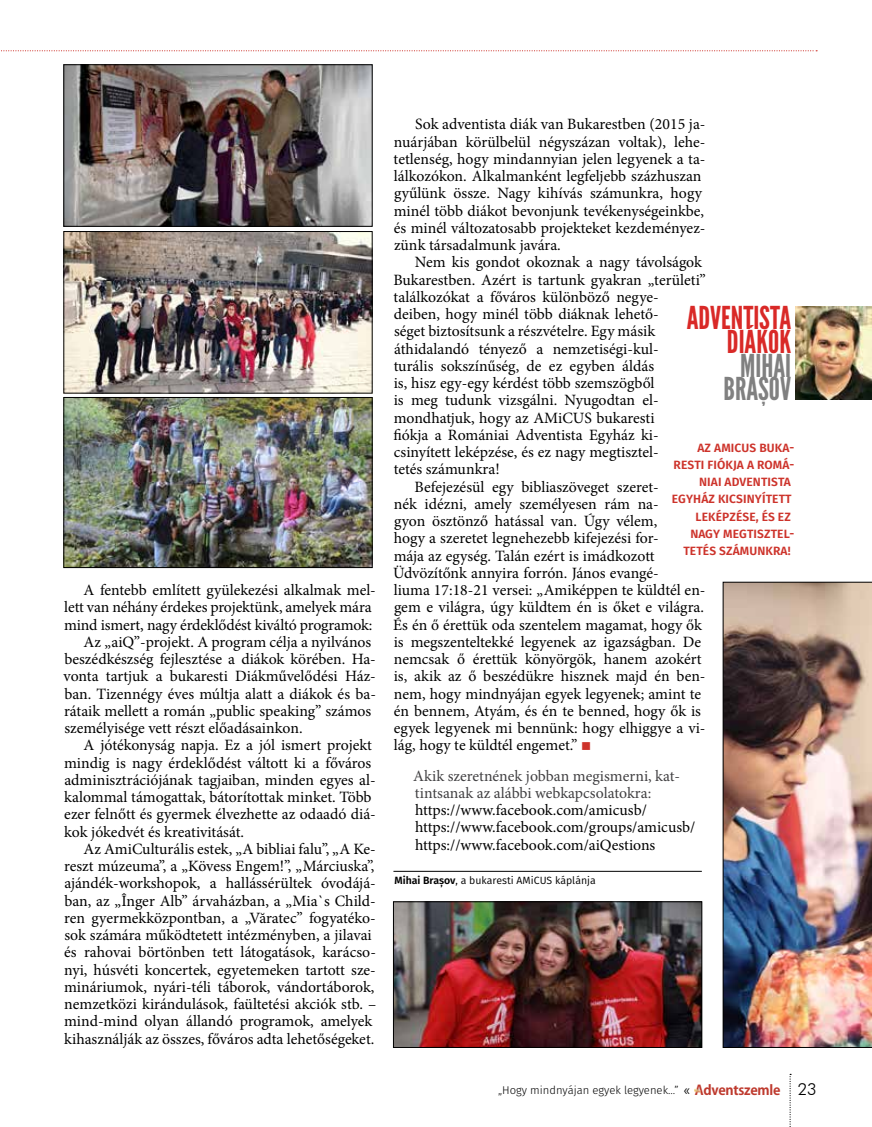
<style>
.page{position:relative;width:872px;height:1127px;background:#fff}
.page>*{position:absolute;margin:0;border:0;box-sizing:border-box;transform-origin:0 0}
.t1{font:31.5px/23.7px "League Gothic";color:#d92927;text-align:right}
.t2{font:31.5px/23.7px "League Gothic";color:#808080;text-align:center}
.t3{font:15.75px/17.2px "Minion Pro";color:#000}
.t4{font:15.75px/17.2px "Minion Pro";color:#414042}
.t5{font:600 12px "Fira Sans";letter-spacing:.01em;color:#cd332b}
.t6{font:300 11.25px "Fira Sans";color:#000}
.t7{font:10.5px "Fira Sans";color:#000}
.s1{color:#cd332b}
.s2{font-weight:600}
.s3{font-family:"Koz Go Pr 6 N";font-weight:400;font-size:13.5px}
.s4{font-family:"Koz Go Pr 6 N";font-weight:700;font-size:13.5px;color:#be3a2e}
.s5{font-family:"Futura BT";font-size:16.5px}
</style>
<div class="page">
<hr style="left:393px;top:871px;width:309px;height:1px;background:#000">
<svg style="left:1px;top:50px;width:816px;height:1px"></svg>
<img style="left:795px;top:306px;width:77px;height:94px">
<img style="left:66px;top:399px;width:304px;height:167px">
<div style="left:64px;top:397px;width:308px;height:171px;border:1px solid #000"></div>
<img style="left:66px;top:233px;width:304px;height:158px">
<div style="left:64px;top:231px;width:308px;height:162px;border:1px solid #000"></div>
<img style="left:66px;top:67px;width:304px;height:157px">
<img style="left:395px;top:903px;width:305px;height:142px">
<div style="left:393px;top:901px;width:309px;height:146px;border:1px solid #000"></div>
<img style="left:723px;top:582px;width:149px;height:465px">
<svg style="left:789px;top:1074px;width:2px;height:53px"></svg>
<svg style="left:695px;top:1088px;width:5px;height:4px"></svg>
<p class="t3" style="left:84px;top:582px;width:294px">A fentebb említett gyülekezési alkalmak mel-</p>
<p class="t3" style="left:64px;top:599px;width:309px">lett van néhány érdekes projektünk, amelyek mára</p>
<p class="t3" style="left:64px;top:616px;width:310px">mind ismert, nagy érdeklődést kiváltó programok:</p>
<p class="t3" style="left:84px;top:633px;width:289px">Az „aiQ”-projekt. A program célja a nyilvános</p>
<p class="t3" style="left:64px;top:651px;width:313px">beszédkészség fejlesztése a diákok körében. Ha-</p>
<p class="t3" style="left:63px;top:668px;width:314px">vonta tartjuk a bukaresti Diákművelődési Ház-</p>
<p class="t3" style="left:64px;top:685px;width:313px">ban. Tizennégy éves múltja alatt a diákok és ba-</p>
<p class="t3" style="left:64px;top:702px;width:309px">rátaik mellett a román „public speaking” számos</p>
<p class="t3" style="left:64px;top:720px;width:240px">személyisége vett részt előadásainkon.</p>
<p class="t3" style="left:84px;top:737px;width:290px">A jótékonyság napja. Ez a jól ismert projekt</p>
<p class="t3" style="left:64px;top:754px;width:309px">mindig is nagy érdeklődést váltott ki a főváros</p>
<p class="t3" style="left:64px;top:771px;width:313px">adminisztrációjának tagjaiban, minden egyes al-</p>
<p class="t3" style="left:64px;top:789px;width:309px">kalommal támogattak, bátorítottak minket. Több</p>
<p class="t3" style="left:64px;top:806px;width:313px">ezer felnőtt és gyermek élvezhette az odaadó diá-</p>
<p class="t3" style="left:64px;top:823px;width:181px">kok jókedvét és kreativitását.</p>
<p class="t3" style="left:84px;top:840px;width:294px">Az AmiCulturális estek, „A bibliai falu”, „A Ke-</p>
<p class="t3" style="left:64px;top:857px;width:312px">reszt múzeuma”, a „Kövess Engem!”, „Márciuska”,</p>
<p class="t3" style="left:64px;top:875px;width:313px">ajándék-workshopok, a hallássérültek óvodájá-</p>
<p class="t3" style="left:64px;top:892px;width:313px">ban, az „Înger Alb” árvaházban, a „Mia`s Child-</p>
<p class="t3" style="left:64px;top:909px;width:313px">ren gyermekközpontban, a „Văratec” fogyatéko-</p>
<p class="t3" style="left:64px;top:926px;width:309px">sok számára működtetett intézményben, a jilavai</p>
<p class="t3" style="left:64px;top:944px;width:313px">és rahovai börtönben tett látogatások, karácso-</p>
<p class="t3" style="left:64px;top:961px;width:313px">nyi, húsvéti koncertek, egyetemeken tartott sze-</p>
<p class="t3" style="left:64px;top:978px;width:312px">mináriumok, nyári-téli táborok, vándortáborok,</p>
<p class="t3" style="left:64px;top:995px;width:314px">nemzetközi kirándulások, faültetési akciók stb. –</p>
<p class="t3" style="left:64px;top:1013px;width:310px">mind-mind olyan állandó programok, amelyek</p>
<p class="t3" style="left:64px;top:1030px;width:312px">kihasználják az összes, főváros adta lehetőségeket.</p>
<p class="t3" style="left:394px;top:116px;width:313px;text-indent:21px">Sok adventista diák van Bukarestben (2015 ja&shy;nuárjában körülbelül négyszázan voltak), lehe&shy;tetlenség, hogy mindannyian jelen legyenek a ta&shy;lálkozókon. Alkalmanként legfeljebb százhuszan gyűlünk össze. Nagy kihívás számunkra, hogy minél több diákot bevonjunk tevékenységeinkbe, és minél változatosabb projekteket kezdeményez&shy;zünk társadalmunk javára.</p>
<p class="t3" style="left:415px;top:254px;width:289px">Nem kis gondot okoznak a nagy távolságok</p>
<p class="t3" style="left:393px;top:271px;width:314px">Bukarestben. Azért is tartunk gyakran „területi”</p>
<p class="t3" style="left:394px;top:288px;width:267px">találkozókat a főváros különböző negye-</p>
<p class="t3" style="left:394px;top:306px;width:266px">deiben, hogy minél több diáknak lehető-</p>
<p class="t3" style="left:394px;top:323px;width:263px">séget biztosítsunk a részvételre. Egy másik</p>
<p class="t3" style="left:394px;top:340px;width:266px">áthidalandó tényező a nemzetiségi-kul-</p>
<p class="t3" style="left:394px;top:357px;width:262px">turális sokszínűség, de ez egyben áldás</p>
<p class="t3" style="left:394px;top:374px;width:262px">is, hisz egy-egy kérdést több szemszögből</p>
<p class="t3" style="left:394px;top:392px;width:266px">is meg tudunk vizsgálni. Nyugodtan el-</p>
<p class="t3" style="left:394px;top:409px;width:262px">mondhatjuk, hogy az AMiCUS bukaresti</p>
<p class="t3" style="left:393px;top:426px;width:267px">fiókja a Romániai Adventista Egyház ki-</p>
<p class="t3" style="left:394px;top:443px;width:266px">csinyített leképzése, és ez nagy megtisztel-</p>
<p class="t3" style="left:394px;top:461px;width:107px">tetés számunkra!</p>
<p class="t3" style="left:414px;top:478px;width:246px">Befejezésül egy bibliaszöveget szeret-</p>
<p class="t3" style="left:394px;top:495px;width:266px">nék idézni, amely személyesen rám na-</p>
<p class="t3" style="left:394px;top:512px;width:265px">gyon ösztönző hatással van. Úgy vélem,</p>
<p class="t3" style="left:394px;top:530px;width:266px">hogy a szeretet legnehezebb kifejezési for-</p>
<p class="t3" style="left:394px;top:547px;width:262px">mája az egység. Talán ezért is imádkozott</p>
<p class="t3" style="left:393px;top:564px;width:267px">Üdvözítőnk annyira forrón. János evangé-</p>
<p class="t3" style="left:394px;top:581px;width:313px">liuma 17:18-21 versei: „Amiképpen te küldtél en-</p>
<p class="t3" style="left:394px;top:599px;width:311px">gem e világra, úgy küldtem én is őket e világra.</p>
<p class="t3" style="left:393px;top:616px;width:310px">És én ő érettük oda szentelem magamat, hogy ők</p>
<p class="t3" style="left:394px;top:633px;width:309px">is megszenteltekké legyenek az igazságban. De</p>
<p class="t3" style="left:394px;top:650px;width:309px">nemcsak ő érettük könyörgök, hanem azokért</p>
<p class="t3" style="left:394px;top:668px;width:313px">is, akik az ő beszédükre hisznek majd én ben-</p>
<p class="t3" style="left:394px;top:685px;width:309px">nem, hogy mindnyájan egyek legyenek; amint te</p>
<p class="t3" style="left:394px;top:702px;width:308px">én bennem, Atyám, és én te benned, hogy ők is</p>
<p class="t3" style="left:394px;top:719px;width:313px">egyek legyenek mi bennünk: hogy elhiggye a vi-</p>
<p class="t3" style="left:394px;top:737px;width:199px">lág, hogy te küldtél engemet.” <span class="s1">■</span></p>
<p class="t4" style="left:413px;top:767px;width:268px">Akik szeretnének jobban megismerni, kat&shy;tintsanak az alábbi webkapcsolatokra:</p>
<p class="t3" style="left:415px;top:801px;width:282px">https://www.facebook.com/amicusb/ https://www.facebook.com/groups/amicusb/ https://www.facebook.com/aiQestions</p>
<p class="t7" style="left:394px;top:873px;width:203px"><span class="s2">MIHAI BRAȘOV</span>, a bukaresti AMiCUS káplánja</p>
<h1 class="t1" style="left:687px;top:306px;width:106px">ADVENTISTA<br>DIÁKOK</h1>
<h1 class="t2" style="left:723px;top:354px;width:69px">MIHAI<br>BRAŞOV</h1>
<p class="t5" style="left:697px;top:439px;width:98px">AZ AMICUS BUKA-</p>
<p class="t5" style="left:673px;top:456px;width:122px">RESTI FIÓKJA A ROMÁ-</p>
<p class="t5" style="left:699px;top:474px;width:93px">NIAI ADVENTISTA</p>
<p class="t5" style="left:672px;top:491px;width:115px">EGYHÁZ KICSINYÍTETT</p>
<p class="t5" style="left:695px;top:508px;width:97px">LEKÉPZÉSE, ÉS EZ</p>
<p class="t5" style="left:690px;top:525px;width:105px">NAGY MEGTISZTEL-</p>
<p class="t5" style="left:683px;top:542px;width:109px">TETÉS SZÁMUNKRA!</p>
<p class="t6" style="left:498px;top:1082px;width:320px">„Hogy mindnyájan egyek legyenek…” <span class="s3">«</span> <span class="s4">Adventszemle</span> <span class="s5">23</span></p>
</div>
